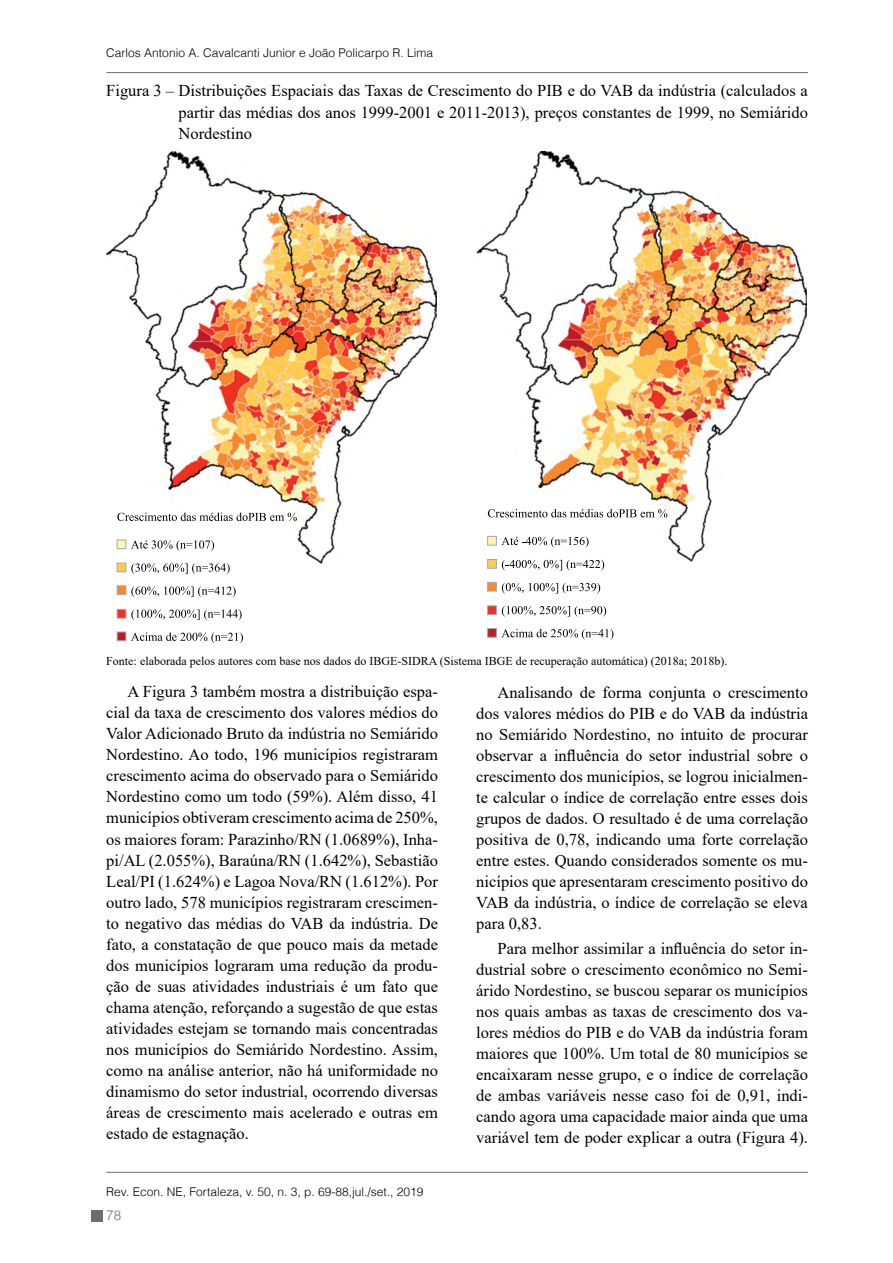
<style>
.page{position:relative;width:893px;height:1263px;background:#fff}
.page>*{position:absolute;margin:0;border:0;box-sizing:border-box;transform-origin:0 0}
.t1{font:16.5px/21px "Times New Roman";color:#000;text-align:justify}
.t2{font:300 13.5px "Helvetica";color:#6d6e71}
.t3{font:300 12px "Helvetica";color:#000}
.t4{font:12px "Times New Roman";color:#000}
</style>
<div class="page">
<hr style="left:106px;top:72px;width:702px;height:1px;background:#6d6e71">
<hr style="left:106px;top:1172px;width:702px;height:1px;background:#6d6e71">
<div style="left:91px;top:1210px;width:11px;height:12px;background:#6d6e71"></div>
<img style="left:107px;top:152px;width:330px;height:411px">
<svg style="left:117px;top:512px;width:180px;height:9px"></svg>
<svg style="left:131px;top:540px;width:83px;height:11px"></svg>
<svg style="left:131px;top:563px;width:99px;height:11px"></svg>
<svg style="left:131px;top:586px;width:105px;height:11px"></svg>
<svg style="left:131px;top:609px;width:111px;height:11px"></svg>
<svg style="left:131px;top:632px;width:112px;height:11px"></svg>
<div style="left:117px;top:540px;width:9px;height:9px;background:#fcf6b2"></div>
<div style="left:117px;top:540px;width:9px;height:9px;border:1px solid #a7a9ac"></div>
<div style="left:117px;top:563px;width:9px;height:9px;background:#ffcb53;border:1px solid #a7a9ac"></div>
<div style="left:117px;top:586px;width:9px;height:9px;background:#f6892f;border:1px solid #a7a9ac"></div>
<div style="left:117px;top:609px;width:9px;height:9px;background:#ee3124;border:1px solid #a7a9ac"></div>
<div style="left:117px;top:632px;width:9px;height:9px;background:#bb1f24;border:1px solid #a7a9ac"></div>
<img style="left:477px;top:152px;width:330px;height:409px">
<svg style="left:488px;top:509px;width:179px;height:9px"></svg>
<svg style="left:501px;top:537px;width:88px;height:10px"></svg>
<svg style="left:502px;top:560px;width:102px;height:10px"></svg>
<svg style="left:502px;top:583px;width:98px;height:11px"></svg>
<svg style="left:502px;top:606px;width:104px;height:11px"></svg>
<svg style="left:501px;top:629px;width:112px;height:11px"></svg>
<div style="left:488px;top:536px;width:8px;height:9px;background:#fcf6b2"></div>
<div style="left:487px;top:536px;width:10px;height:9px;border:1px solid #a7a9ac"></div>
<div style="left:487px;top:559px;width:10px;height:9px;background:#ffcb53;border:1px solid #a7a9ac"></div>
<div style="left:487px;top:582px;width:10px;height:9px;background:#f6892f;border:1px solid #a7a9ac"></div>
<div style="left:487px;top:606px;width:10px;height:9px;background:#ee3124;border:1px solid #a7a9ac"></div>
<div style="left:487px;top:628px;width:10px;height:9px;background:#bb1f24;border:1px solid #a7a9ac"></div>
<p class="t3" style="left:106px;top:43px;width:328px">Carlos Antonio A. Cavalcanti Junior e João Policarpo R. Lima</p>
<p class="t1" style="left:179px;top:80px;width:631px;text-indent:-72px">Figura 3 – Distribuições Espaciais das Taxas de Crescimento do PIB e do VAB da indústria (calculados a partir das médias dos anos 1999-2001 e 2011-2013), preços constantes de 1999, no Semiárido Nordestino</p>
<p class="t4" style="left:106px;top:652px;width:623px">Fonte: elaborada pelos autores com base nos dados do IBGE-SIDRA (Sistema IBGE de recuperação automática) (2018a; 2018b).</p>
<p class="t1" style="left:106px;top:681px;width:333px;text-indent:21px">A Figura 3 também mostra a distribuição espa&shy;cial da taxa de crescimento dos valores médios do Valor Adicionado Bruto da indústria no Semiárido Nordestino. Ao todo, 196 municípios registraram crescimento acima do observado para o Semiárido Nordestino como um todo (59%). Além disso, 41 municípios obtiveram crescimento acima de 250%, os maiores foram: Parazinho/RN (1.0689%), Inha&shy;pi/AL (2.055%), Baraúna/RN (1.642%), Sebastião Leal/PI (1.624%) e Lagoa Nova/RN (1.612%). Por outro lado, 578 municípios registraram crescimen&shy;to negativo das médias do VAB da indústria. De fato, a constatação de que pouco mais da metade dos municípios lograram uma redução da produ&shy;ção de suas atividades industriais é um fato que chama atenção, reforçando a sugestão de que estas atividades estejam se tornando mais concentradas nos municípios do Semiárido Nordestino. Assim, como na análise anterior, não há uniformidade no dinamismo do setor industrial, ocorrendo diversas áreas de crescimento mais acelerado e outras em estado de estagnação.</p>
<p class="t1" style="left:476px;top:681px;width:333px;text-indent:21px">Analisando de forma conjunta o crescimento dos valores médios do PIB e do VAB da indústria no Semiárido Nordestino, no intuito de procurar observar a influência do setor industrial sobre o crescimento dos municípios, se logrou inicialmen&shy;te calcular o índice de correlação entre esses dois grupos de dados. O resultado é de uma correlação positiva de 0,78, indicando uma forte correlação entre estes. Quando considerados somente os mu&shy;nicípios que apresentaram crescimento positivo do VAB da indústria, o índice de correlação se eleva para 0,83.</p>
<p class="t1" style="left:476px;top:937px;width:333px;text-indent:21px">Para melhor assimilar a influência do setor in&shy;dustrial sobre o crescimento econômico no Semi&shy;árido Nordestino, se buscou separar os municípios nos quais ambas as taxas de crescimento dos va&shy;lores médios do PIB e do VAB da indústria foram maiores que 100%. Um total de 80 municípios se encaixaram nesse grupo, e o índice de correlação de ambas variáveis nesse caso foi de 0,91, indi&shy;cando agora uma capacidade maior ainda que uma variável tem de poder explicar a outra (Figura 4).</p>
<p class="t3" style="left:106px;top:1182px;width:319px">Rev. Econ. NE, Fortaleza, v. 50, n. 3, p. 69-88,jul./set., 2019</p>
<p class="t2" style="left:106px;top:1204px;width:17px">78</p>
</div>
